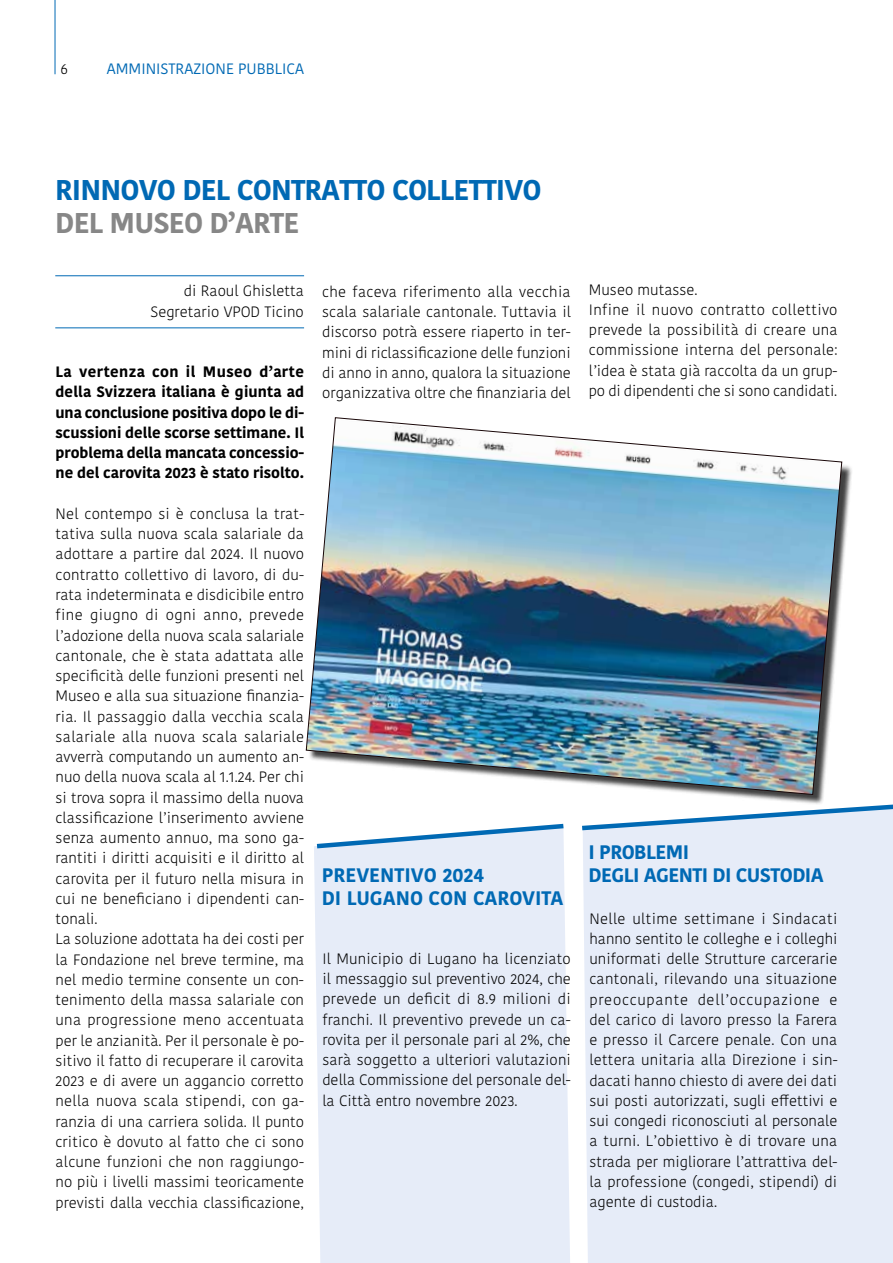
<style>
.page{position:relative;width:893px;height:1263px;background:#fff}
.page>*{position:absolute;margin:0;border:0;box-sizing:border-box;transform-origin:0 0}
.t1{font:700 28.5px "Kohinoor Bangla";letter-spacing:-.03em;color:#0069b4}
.t2{font:700 28.5px "Kohinoor Bangla";letter-spacing:-.03em;color:#878787}
.t3{font:700 19.5px "Kohinoor Bangla";color:#0069b4}
.t4{font:700 19.5px "Kohinoor Bangla";letter-spacing:-.02em;color:#0069b4}
.t5{font:300 15px/20.2px "Kohinoor Bangla";color:#000;text-align:justify}
.t6{font:700 15px/20.2px "Kohinoor Bangla";color:#000;text-align:justify}
.t7{font:15px "Kohinoor Bangla";color:#0069b4}
</style>
<div class="page">
<hr style="left:55px;top:0;width:1px;height:74px;background:#0069b4">
<hr style="left:55px;top:275px;width:249px;height:1px;background:#0069b4">
<hr style="left:55px;top:327px;width:249px;height:1px;background:#0069b4">
<div style="left:583px;top:833px;width:310px;height:430px;background:#e6ecf8"></div>
<svg style="left:582px;top:804px;width:311px;height:29px"></svg>
<div style="left:314px;top:851px;width:256px;height:412px;background:#e6ecf8"></div>
<svg style="left:314px;top:823px;width:250px;height:28px"></svg>
<div style="left:308px;top:419px;width:544px;height:386px;background:#000;opacity:.75"></div>
<img style="left:306px;top:417px;width:536px;height:378px">
<p class="t5" style="left:60px;top:59px;width:9px">6</p>
<p class="t7" style="left:107px;top:57px;width:199px">AMMINISTRAZIONE PUBBLICA</p>
<h1 class="t1" style="left:55px;top:165px;width:488px">RINNOVO DEL CONTRATTO COLLETTIVO</h1>
<h1 class="t2" style="left:55px;top:198px;width:246px">DEL MUSEO D’ARTE</h1>
<p class="t5" style="left:151px;top:281px;width:155px;text-align:right">di Raoul Ghisletta<br>Segretario VPOD Ticino</p>
<p class="t6" style="left:56px;top:361px;width:250px">La vertenza con il Museo d’arte della Svizzera italiana è giunta ad una conclusione positiva dopo le di&shy;scussioni delle scorse settimane. Il problema della mancata concessio&shy;ne del carovita 2023 è stato risolto.</p>
<p class="t5" style="left:56px;top:503px;width:250px;text-align:left">Nel contempo si è conclusa la trat&shy;tativa sulla nuova scala salariale da adottare a partire dal 2024. Il nuovo contratto collettivo di lavoro, di du&shy;rata indeterminata e disdicibile entro fine giugno di ogni anno, prevede l’adozione della nuova scala salariale cantonale, che è stata adattata alle specificità delle funzioni presenti nel Museo e alla sua situazione finanzia&shy;ria. Il passaggio dalla vecchia scala salariale alla nuova scala salariale avverrà computando un aumento an&shy;nuo della nuova scala al 1.1.24. Per chi si trova sopra il massimo della nuova classificazione l’inserimento avviene senza aumento annuo, ma sono ga&shy;rantiti i diritti acquisiti e il diritto al carovita per il futuro nella misura in cui ne beneficiano i dipendenti can&shy;tonali.<br>La soluzione adottata ha dei costi per la Fondazione nel breve termine, ma nel medio termine consente un con&shy;tenimento della massa salariale con una progressione meno accentuata per le anzianità. Per il personale è po&shy;sitivo il fatto di recuperare il carovita 2023 e di avere un aggancio corretto nella nuova scala stipendi, con ga&shy;ranzia di una carriera solida. Il punto critico è dovuto al fatto che ci sono alcune funzioni che non raggiungo&shy;no più i livelli massimi teoricamente previsti dalla vecchia classificazione,</p>
<p class="t5" style="left:322px;top:281px;width:250px">che faceva riferimento alla vecchia scala salariale cantonale. Tuttavia il discorso potrà essere riaperto in ter&shy;mini di riclassificazione delle funzioni di anno in anno, qualora la situazione organizzativa oltre che finanziaria del</p>
<p class="t5" style="left:589px;top:279px;width:250px;text-align:left">Museo mutasse.<br>Infine il nuovo contratto collettivo prevede la possibilità di creare una commissione interna del personale: l’idea è stata già raccolta da un grup&shy;po di dipendenti che si sono candidati.</p>
<h2 class="t4" style="left:588px;top:835px;width:102px">I PROBLEMI</h2>
<h2 class="t3" style="left:322px;top:858px;width:164px">PREVENTIVO 2024</h2>
<h2 class="t4" style="left:588px;top:858px;width:237px">DEGLI AGENTI DI CUSTODIA</h2>
<h2 class="t3" style="left:322px;top:881px;width:243px">DI LUGANO CON CAROVITA</h2>
<p class="t5" style="left:322px;top:948px;width:250px">Il Municipio di Lugano ha licenziato il messaggio sul preventivo 2024, che prevede un deficit di 8.9 milioni di franchi. Il preventivo prevede un ca&shy;rovita per il personale pari al 2%, che sarà soggetto a ulteriori valutazioni della Commissione del personale del&shy;la Città entro novembre 2023.</p>
<p class="t5" style="left:589px;top:908px;width:250px">Nelle ultime settimane i Sindacati hanno sentito le colleghe e i colleghi uniformati delle Strutture carcerarie cantonali, rilevando una situazione preoccupante dell’occupazione e del carico di lavoro presso la Farera e presso il Carcere penale. Con una lettera unitaria alla Direzione i sin&shy;dacati hanno chiesto di avere dei dati sui posti autorizzati, sugli effettivi e sui congedi riconosciuti al personale a turni. L’obiettivo è di trovare una strada per migliorare l’attrattiva del&shy;la professione (congedi, stipendi) di agente di custodia.</p>
</div>
